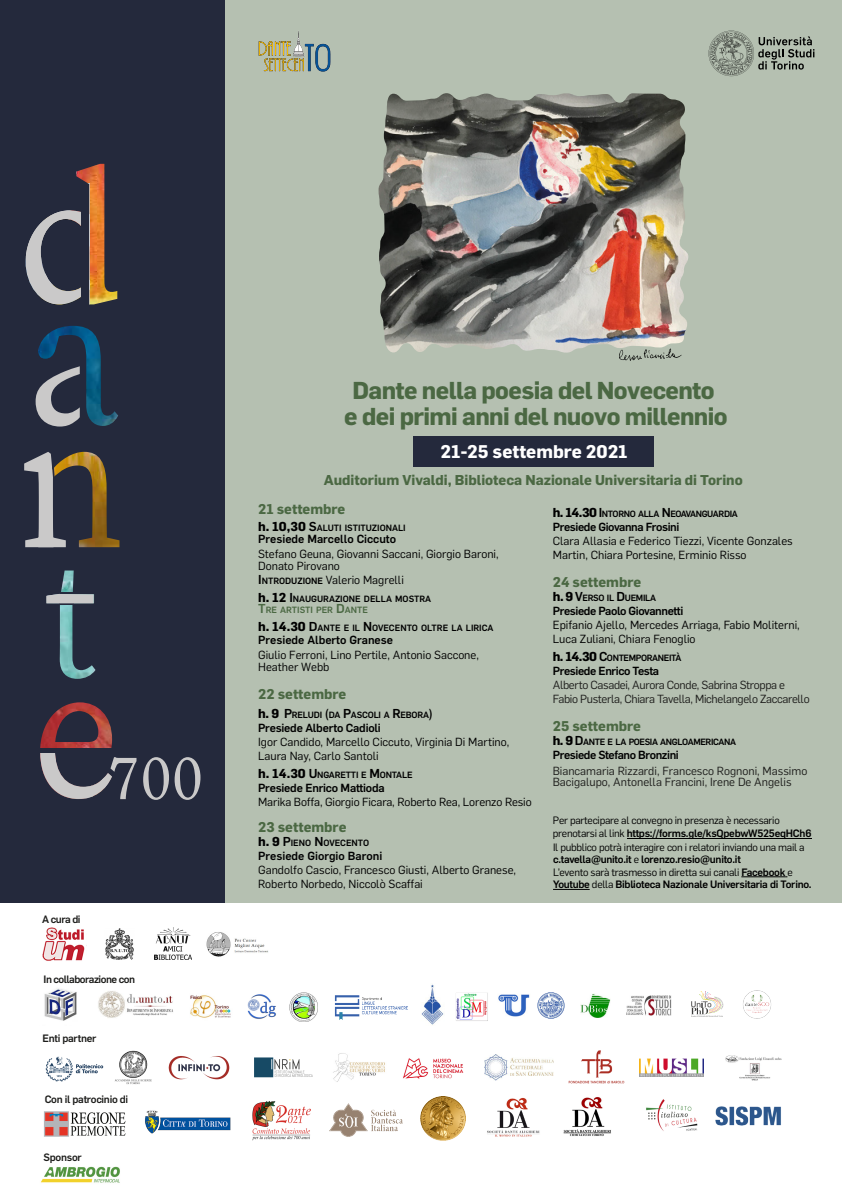
<style>
.page{position:relative;width:842px;height:1191px;background:#fff}
.page>*{position:absolute;margin:0;border:0;box-sizing:border-box;transform-origin:0 0}
.t1{font:700 24px/26px "Flama";letter-spacing:-.025em;color:#4b6843;text-align:center}
.t2{font:700 18px "Flama";color:#fff}
.t3{font:700 14px "Flama";color:#4b6843}
.t4{font:700 13.9px "Flama";color:#4b6843}
.t5{font:11.6px/14px "Flama";color:#000}
.t6{font:500 11.6px "Flama";letter-spacing:-.025em;color:#000}
.t7{font:11.6px/14px "Flama";letter-spacing:-.03em;color:#1d1d1b}
.t8{font:11.6px/11.7px "Flama";color:#1d1d1b}
.t9{font:500 11.6px "Flama";color:#000}
.t10{font:500 11.6px "Flama";color:#010102}
.t11{font:10.5px/12.8px "Flama";letter-spacing:-.025em;color:#000}
.t12{font:500 10.5px "Flama";letter-spacing:-.025em;color:#1d1d1b}
.t13{font:500 10.5px "Flama";letter-spacing:-.05em;color:#1d1d1b}
.t14{font:10px "Flama";color:#000}
.t15{font:500 8.9px/11.5px "Flama";color:#000}
.t16{font:500 8.9px "Flama";letter-spacing:-.04em;color:#000}
.t17{font:500 8.9px "Flama";letter-spacing:-.02em;color:#000}
.t18{font:500 8.9px "Flama";color:#010102}
.s1{font-weight:700;font-size:12.7px}
.s2{font-size:12.7px}
.s3{font-weight:500;font-size:12.7px}
.s4{font-weight:500;font-size:8.9px}
.s5{font-size:12.7px;color:#4b6843}
.s6{color:#4b6843}
.s7{font-weight:500}
</style>
<div class="page">
<div style="left:113px;top:0;width:729px;height:902px;background:#b5c0b1"></div>
<div style="left:413px;top:436px;width:241px;height:30px;background:#24293c"></div>
<div style="left:0;top:0;width:225px;height:902px;background:#24293c"></div>
<img style="left:59px;top:570px;width:36px;height:109px">
<svg style="left:35px;top:325px;width:39px;height:102px"></svg>
<img style="left:38px;top:326px;width:80px;height:100px">
<img style="left:66px;top:452px;width:53px;height:95px">
<img style="left:40px;top:702px;width:72px;height:46px">
<svg style="left:24px;top:452px;width:42px;height:95px"></svg>
<svg style="left:46px;top:592px;width:48px;height:13px"></svg>
<svg style="left:40px;top:753px;width:96px;height:46px"></svg>
<svg style="left:143px;top:757px;width:26px;height:43px"></svg>
<svg style="left:175px;top:757px;width:25px;height:43px"></svg>
<img style="left:76px;top:164px;width:41px;height:140px">
<svg style="left:25px;top:184px;width:56px;height:121px"></svg>
<div style="left:81px;top:184px;width:8px;height:130px;background:#24293c"></div>
<hr style="left:84px;top:413px;width:3px;height:19px;background:#24293c">
<svg style="left:619px;top:353px;width:63px;height:8px"></svg>
<svg style="left:709px;top:31px;width:105px;height:45px"></svg>
<img style="left:258px;top:31px;width:73px;height:41px">
<img style="left:40px;top:1166px;width:80px;height:17px">
<img style="left:44px;top:1111px;width:78px;height:26px">
<img style="left:122px;top:1110px;width:109px;height:26px">
<img style="left:252px;top:1101px;width:59px;height:40px">
<img style="left:330px;top:1103px;width:72px;height:34px">
<img style="left:421px;top:1096px;width:45px;height:44px">
<img style="left:563px;top:1097px;width:48px;height:39px">
<img style="left:646px;top:1099px;width:52px;height:32px">
<img style="left:487px;top:1097px;width:53px;height:40px">
<img style="left:98px;top:991px;width:75px;height:27px">
<img style="left:334px;top:995px;width:74px;height:25px">
<img style="left:43px;top:927px;width:42px;height:34px">
<img style="left:44px;top:988px;width:33px;height:33px">
<img style="left:190px;top:995px;width:41px;height:23px">
<img style="left:248px;top:994px;width:28px;height:25px">
<img style="left:421px;top:984px;width:17px;height:42px">
<img style="left:438px;top:993px;width:50px;height:28px">
<img style="left:290px;top:992px;width:27px;height:29px">
<img style="left:498px;top:994px;width:32px;height:23px">
<img style="left:580px;top:994px;width:30px;height:24px">
<img style="left:627px;top:995px;width:44px;height:20px">
<svg style="left:691px;top:991px;width:32px;height:26px"></svg>
<img style="left:206px;top:932px;width:63px;height:25px">
<img style="left:743px;top:990px;width:28px;height:29px">
<img style="left:538px;top:992px;width:26px;height:27px">
<img style="left:715px;top:1106px;width:66px;height:20px">
<img style="left:45px;top:1056px;width:59px;height:26px">
<img style="left:403px;top:1058px;width:61px;height:21px">
<img style="left:725px;top:1055px;width:57px;height:25px">
<img style="left:639px;top:1058px;width:65px;height:18px">
<img style="left:569px;top:1050px;width:56px;height:34px">
<img style="left:484px;top:1054px;width:70px;height:26px">
<img style="left:168px;top:1056px;width:62px;height:24px">
<img style="left:254px;top:1057px;width:59px;height:20px">
<img style="left:115px;top:1050px;width:36px;height:35px">
<img style="left:105px;top:928px;width:29px;height:31px">
<img style="left:333px;top:1053px;width:52px;height:29px">
<img style="left:378px;top:93px;width:310px;height:260px">
<img style="left:154px;top:928px;width:37px;height:31px">
<hr style="left:741px;top:876px;width:44px;height:1px;background:#000">
<hr style="left:553px;top:889px;width:37px;height:1px;background:#000">
<hr style="left:627px;top:838px;width:184px;height:1px;background:#000">
<p class="t12" style="left:42px;top:911px;width:40px">A cura di</p>
<p class="t13" style="left:44px;top:971px;width:93px">In collaborazione con</p>
<p class="t12" style="left:43px;top:1031px;width:55px">Enti partner</p>
<p class="t12" style="left:45px;top:1091px;width:85px">Con il patrocinio di</p>
<p class="t12" style="left:44px;top:1150px;width:40px">Sponsor</p>
<h1 class="t1" style="left:344px;top:375px;width:385px">Dante nella poesia del Novecento<br>e dei primi anni del nuovo millennio</h1>
<h2 class="t2" style="left:440px;top:438px;width:189px">21-25 settembre 2021</h2>
<p class="t3" style="left:324px;top:469px;width:420px">Auditorium Vivaldi, Biblioteca Nazionale Universitaria di Torino</p>
<p class="t4" style="left:258px;top:499px;width:89px">21 settembre</p>
<p class="t15" style="left:258px;top:521px;width:149px"><span class="s1">h. 10,30</span> <span class="s2">S</span>ALUTI ISTITUZIONALI</p>
<p class="t9" style="left:258px;top:530px;width:139px">Presiede Marcello Ciccuto</p>
<p class="t5" style="left:258px;top:547px;width:242px;line-height:12px">Stefano Geuna, Giovanni Saccani, Giorgio Baroni,<br>Donato Pirovano</p>
<p class="t5" style="left:258px;top:572px;width:147px"><span class="s3">I</span><span class="s4">NTRODUZIONE</span> Valerio Magrelli</p>
<p class="t15" style="left:258px;top:592px;width:175px"><span class="s1">h. 12</span> <span class="s2">I</span>NAUGURAZIONE DELLA MOSTRA<br><span class="s5">T</span><span class="s6">RE ARTISTI PER</span> <span class="s5">D</span><span class="s6">ANTE</span></p>
<p class="t15" style="left:258px;top:622px;width:237px"><span class="s1">h. 14.30</span> <span class="s2">D</span>ANTE E IL <span class="s2">N</span>OVECENTO OLTRE LA LIRICA</p>
<p class="t9" style="left:258px;top:631px;width:136px">Presiede Alberto Granese</p>
<p class="t5" style="left:258px;top:648px;width:222px;line-height:12.2px">Giulio Ferroni, Lino Pertile, Antonio Saccone,<br>Heather Webb</p>
<p class="t4" style="left:258px;top:684px;width:90px">22 settembre</p>
<p class="t17" style="left:258px;top:708px;width:176px"><span class="s1">h. 9</span> <span class="s2">P</span>RELUDI <span class="s2">(</span>DA <span class="s2">P</span>ASCOLI A <span class="s2">R</span>EBORA<span class="s2">)</span></p>
<p class="t6" style="left:258px;top:719px;width:124px">Presiede Alberto Cadioli</p>
<p class="t5" style="left:258px;top:734px;width:253px">Igor Candido, Marcello Ciccuto, Virginia Di Martino,<br>Laura Nay, Carlo Santoli</p>
<p class="t17" style="left:258px;top:768px;width:156px"><span class="s1">h. 14.30</span> <span class="s2">U</span>NGARETTI E <span class="s2">M</span>ONTALE</p>
<p class="t6" style="left:258px;top:779px;width:128px">Presiede Enrico Mattioda</p>
<p class="t5" style="left:258px;top:794px;width:275px">Marika Boffa, Giorgio Ficara, Roberto Rea, Lorenzo Resio</p>
<p class="t4" style="left:258px;top:817px;width:90px">23 settembre</p>
<p class="t18" style="left:258px;top:836px;width:112px"><span class="s1">h. 9</span> <span class="s2">P</span>IENO <span class="s2">N</span>OVECENTO</p>
<p class="t10" style="left:258px;top:847px;width:126px">Presiede Giorgio Baroni</p>
<p class="t5" style="left:258px;top:862px;width:259px">Gandolfo Cascio, Francesco Giusti, Alberto Granese,<br>Roberto Norbedo, Niccolò Scaffai</p>
<p class="t16" style="left:553px;top:507px;width:186px"><span class="s1">h. 14.30</span> <span class="s2">I</span>NTORNO ALLA <span class="s2">N</span>EOAVANGUARDIA</p>
<p class="t6" style="left:553px;top:519px;width:128px">Presiede Giovanna Frosini</p>
<p class="t5" style="left:553px;top:533px;width:241px">Clara Allasia e Federico Tiezzi, Vicente Gonzales<br>Martin, Chiara Portesine, Erminio Risso</p>
<p class="t4" style="left:553px;top:572px;width:90px">24 settembre</p>
<p class="t17" style="left:553px;top:591px;width:105px"><span class="s1">h. 9</span> <span class="s2">V</span>ERSO IL <span class="s2">D</span>UEMILA</p>
<p class="t6" style="left:553px;top:603px;width:132px">Presiede Paolo Giovannetti</p>
<p class="t5" style="left:553px;top:617px;width:248px">Epifanio Ajello, Mercedes Arriaga, Fabio Moliterni,<br>Luca Zuliani, Chiara Fenoglio</p>
<p class="t16" style="left:553px;top:651px;width:130px"><span class="s1">h. 14.30</span> <span class="s2">C</span>ONTEMPORANEITÀ</p>
<p class="t6" style="left:553px;top:663px;width:108px">Presiede Enrico Testa</p>
<p class="t7" style="left:553px;top:677px;width:258px">Alberto Casadei, Aurora Conde, Sabrina Stroppa e<br>Fabio Pusterla, Chiara Tavella, Michelangelo Zaccarello</p>
<p class="t4" style="left:553px;top:716px;width:90px">25 settembre</p>
<p class="t16" style="left:553px;top:735px;width:185px"><span class="s1">h. 9</span> <span class="s2">D</span>ANTE E LA POESIA ANGLOAMERICANA</p>
<p class="t6" style="left:553px;top:747px;width:127px">Presiede Stefano Bronzini</p>
<p class="t8" style="left:553px;top:764px;width:256px">Biancamaria Rizzardi, Francesco Rognoni, Massimo<br>Bacigalupo, Antonella Francini, Irene De Angelis</p>
<p class="t11" style="left:553px;top:813px;width:260px">Per partecipare al convegno in presenza è necessario prenotarsi al link <span class="s7">https://forms.gle/ksQpebwW525eqHCh6<br></span>Il pubblico potrà interagire con i relatori inviando una mail a <span class="s7">c.tavella@unito.it</span> e <span class="s7">lorenzo.resio@unito.it<br></span>L’evento sarà trasmesso in diretta sui canali <span class="s7">Facebook</span> e <span class="s7">Youtube</span> della <span class="s7">Biblioteca Nazionale Universitaria di Torino.</span></p>
<p class="t14" style="left:632px;top:876px;width:4px">.</p>
</div>
